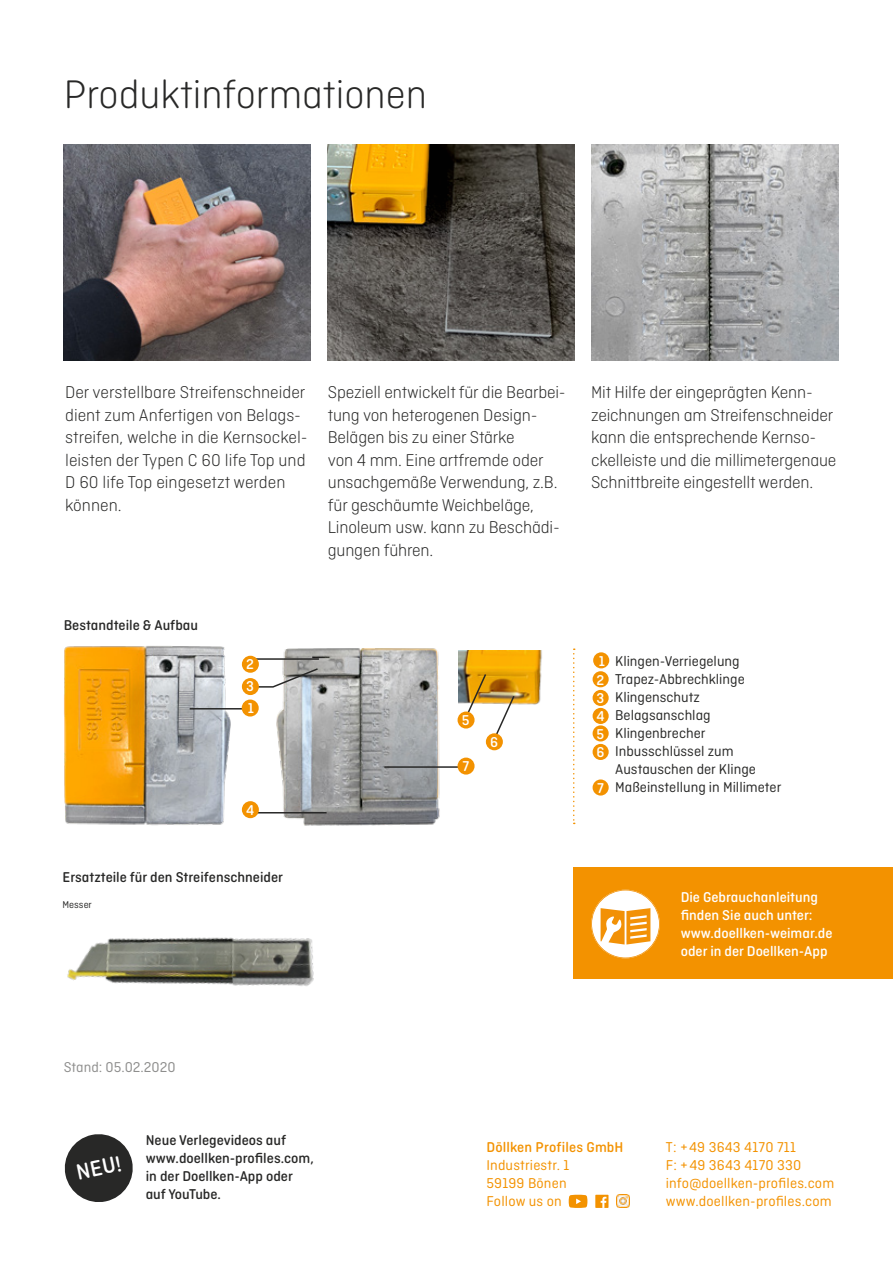
<style>
.page{position:relative;width:893px;height:1263px;background:#fff}
.page>*{position:absolute;margin:0;border:0;box-sizing:border-box;transform-origin:0 0}
.t1{font:300 42px "Ciutadella Rounded";color:#282827}
.t2{font:500 23.4px "Ciutadella Rounded";color:#fff}
.t3{font:300 18px/22.5px "Ciutadella Rounded";letter-spacing:-.01em;color:#282827}
.t4{font:15px/18px "Ciutadella Rounded";color:#282827}
.t5{font:500 15px/18px "Ciutadella Rounded";color:#282827}
.t6{font:15px/18px "Ciutadella Rounded";letter-spacing:.01em;color:#f39200}
.t7{font:500 15px/18.1px "Ciutadella Rounded";color:#fff}
.t8{font:500 15px "Ciutadella Rounded";letter-spacing:.01em;color:#f39200}
.t9{font:15px "Ciutadella Rounded";color:#8e8e8d}
.t10{font:10.5px "Ciutadella Rounded";color:#282827}
</style>
<div class="page">
<img style="left:458px;top:651px;width:84px;height:66px">
<img style="left:64px;top:144px;width:247px;height:216px">
<img style="left:592px;top:144px;width:247px;height:216px">
<img style="left:327px;top:144px;width:248px;height:216px">
<svg style="left:573px;top:648px;width:2px;height:176px"></svg>
<svg style="left:64px;top:1134px;width:69px;height:68px"></svg>
<svg style="left:569px;top:1195px;width:18px;height:13px"></svg>
<svg style="left:595px;top:1195px;width:13px;height:13px"></svg>
<svg style="left:601px;top:1197px;width:5px;height:11px"></svg>
<img style="left:67px;top:937px;width:247px;height:49px">
<div style="left:574px;top:867px;width:319px;height:112px;background:#f39200"></div>
<svg style="left:591px;top:890px;width:69px;height:68px"></svg>
<svg style="left:466px;top:672px;width:21px;height:43px"></svg>
<div style="left:458px;top:711px;width:17px;height:17px;background:#f39200;border-radius:50%"></div>
<svg style="left:494px;top:694px;width:22px;height:41px"></svg>
<div style="left:486px;top:733px;width:17px;height:17px;background:#f39200;border-radius:50%"></div>
<img style="left:264px;top:648px;width:176px;height:178px">
<img style="left:64px;top:646px;width:192px;height:180px">
<hr style="left:190px;top:708px;width:61px;height:1px;background:#282827">
<hr style="left:253px;top:658px;width:66px;height:2px;background:#282827">
<hr style="left:253px;top:812px;width:74px;height:1px;background:#282827">
<svg style="left:254px;top:667px;width:65px;height:21px"></svg>
<div style="left:242px;top:699px;width:17px;height:17px;background:#f39200;border-radius:50%"></div>
<div style="left:242px;top:656px;width:17px;height:17px;background:#f39200;border-radius:50%"></div>
<div style="left:242px;top:801px;width:17px;height:17px;background:#f39200;border-radius:50%"></div>
<hr style="left:384px;top:766px;width:82px;height:2px;background:#282827">
<div style="left:458px;top:757px;width:17px;height:17px;background:#f39200;border-radius:50%"></div>
<div style="left:593px;top:671px;width:16px;height:16px;background:#f39200;border-radius:50%"></div>
<div style="left:593px;top:690px;width:16px;height:16px;background:#f39200;border-radius:50%"></div>
<div style="left:593px;top:708px;width:16px;height:16px;background:#f39200;border-radius:50%"></div>
<div style="left:593px;top:725px;width:16px;height:16px;background:#f39200;border-radius:50%"></div>
<div style="left:593px;top:744px;width:16px;height:16px;background:#f39200;border-radius:50%"></div>
<div style="left:593px;top:779px;width:16px;height:16px;background:#f39200;border-radius:50%"></div>
<div style="left:593px;top:652px;width:16px;height:16px;background:#f39200;border-radius:50%"></div>
<svg style="left:617px;top:1194px;width:13px;height:13px"></svg>
<div style="left:242px;top:678px;width:17px;height:17px;background:#f39200;border-radius:50%"></div>
<h1 class="t1" style="left:64px;top:72px;width:365px">Produktinformationen</h1>
<p class="t3" style="left:65px;top:381px;width:244px">Der verstellbare Streifenschneider dient zum Anfertigen von Belags&shy;streifen, welche in die Kernsockel&shy;leisten der Typen C 60 life Top und<br>D 60 life Top eingesetzt werden können.</p>
<p class="t3" style="left:328px;top:381px;width:239px">Speziell entwickelt für die Bearbei&shy;tung von heterogenen Design-<br>Belägen bis zu einer Stärke<br>von 4 mm. Eine artfremde oder unsachgemäße Verwendung, z.B. für geschäumte Weichbeläge,<br>Linoleum usw. kann zu Beschädi&shy;gungen führen.</p>
<p class="t3" style="left:591px;top:381px;width:247px">Mit Hilfe der eingeprägten Kenn&shy;zeichnungen am Streifenschneider kann die entsprechende Kernso&shy;ckelleiste und die millimetergenaue Schnittbreite eingestellt werden.</p>
<p class="t5" style="left:64px;top:616px;width:136px">Bestandteile &amp; Aufbau</p>
<p class="t7" style="left:246px;top:655px;width:9px">2</p>
<p class="t7" style="left:246px;top:677px;width:9px">3</p>
<p class="t7" style="left:248px;top:699px;width:8px">1</p>
<p class="t7" style="left:246px;top:801px;width:10px">4</p>
<p class="t5" style="left:63px;top:868px;width:222px">Ersatzteile für den Streifenschneider</p>
<p class="t10" style="left:63px;top:899px;width:31px">Messer</p>
<p class="t9" style="left:64px;top:1059px;width:113px">Stand: 05.02.2020</p>
<p class="t2" style="left:74px;top:1159px;width:47px;rotate:-12deg">NEU!</p>
<p class="t5" style="left:146px;top:1131px;width:170px">Neue Verlegevideos auf www.doellken-profiles.com, in der Doellken-App oder auf YouTube.</p>
<p class="t7" style="left:462px;top:711px;width:9px">5</p>
<p class="t7" style="left:462px;top:757px;width:8px">7</p>
<p class="t7" style="left:490px;top:733px;width:10px">6</p>
<p class="t7" style="left:599px;top:652px;width:8px">1</p>
<p class="t7" style="left:596px;top:670px;width:10px;text-align:justify">2<br>3<br>4<br>5<br>6</p>
<p class="t7" style="left:597px;top:779px;width:8px">7</p>
<p class="t4" style="left:615px;top:652px;width:168px">Klingen-Verriegelung<br>Trapez-Abbrechklinge<br>Klingenschutz<br>Belagsanschlag<br>Klingenbrecher<br>Inbusschlüssel zum<br>Austauschen der Klinge<br>Maßeinstellung in Millimeter</p>
<p class="t7" style="left:681px;top:888px;width:153px">Die Gebrauchanleitung finden Sie auch unter: www.doellken-weimar.de oder in der Doellken-App</p>
<p class="t8" style="left:486px;top:1139px;width:139px">Döllken Profiles GmbH</p>
<p class="t6" style="left:486px;top:1156px;width:84px">Industriestr. 1<br>59199 Bönen<br>Follow us on</p>
<p class="t6" style="left:666px;top:1138px;width:170px">T: +49 3643 4170 711<br>F: +49 3643 4170 330 info@doellken-profiles.com www.doellken-profiles.com</p>
</div>
